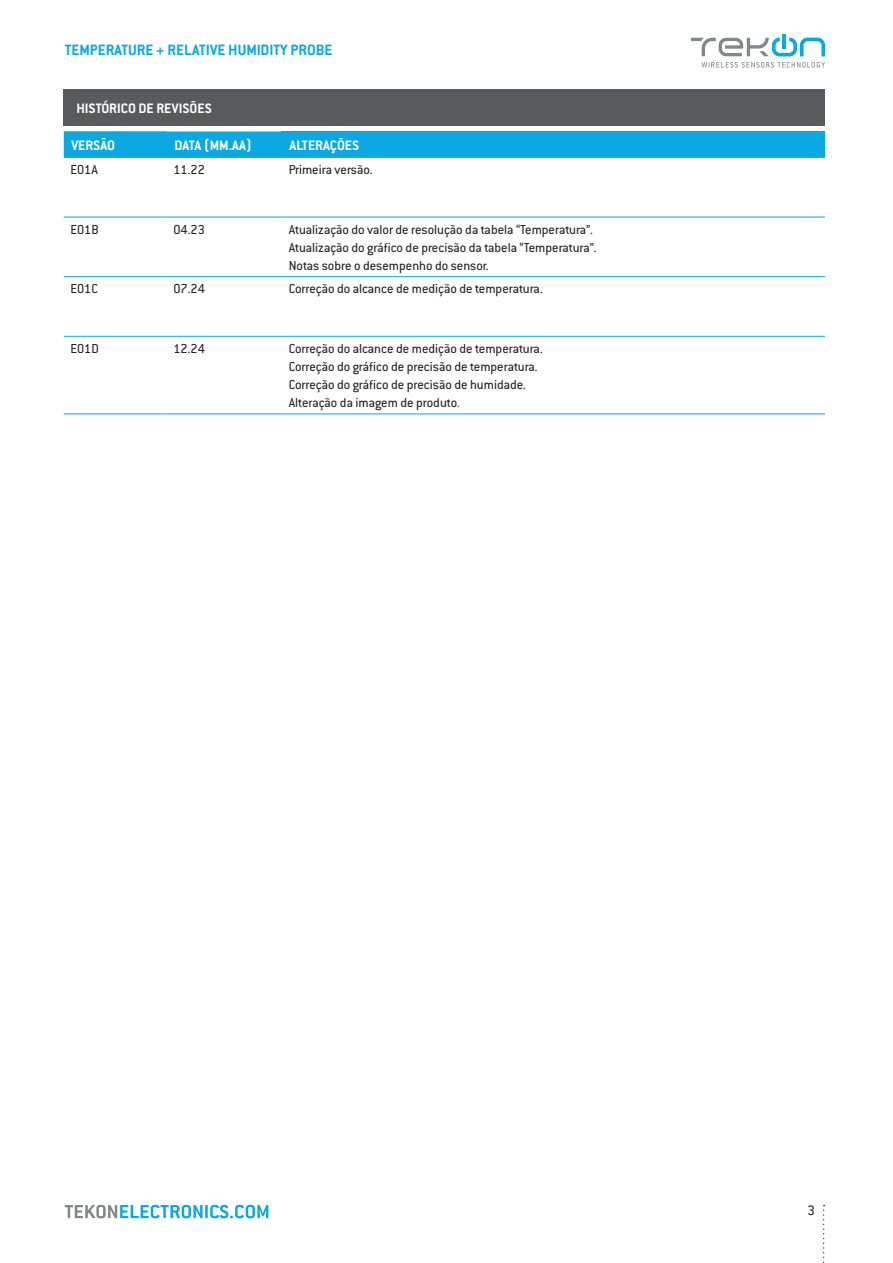
<style>
.page{position:relative;width:893px;height:1263px;background:#fff}
.page>*{position:absolute;margin:0;border:0;box-sizing:border-box;transform-origin:0 0}
.t1{font:700 16.5px "Conduit ITC Pro";color:#0ba8e1}
.t2{font:700 15px "Conduit ITC Pro";color:#fff}
.t3{font:15px "Conduit ITC Pro";color:#231f20}
.t4{font:14.25px/18px "Conduit ITC Pro";color:#231f20}
.s1{font-family:"Raleway"}
</style>
<div class="page">
<svg style="left:823px;top:1205px;width:2px;height:58px"></svg>
<svg style="left:65px;top:1205px;width:203px;height:13px"></svg>
<svg style="left:691px;top:34px;width:134px;height:22px"></svg>
<svg style="left:702px;top:62px;width:123px;height:6px"></svg>
<div style="left:64px;top:89px;width:761px;height:36px;background:#585b5c"></div>
<div style="left:64px;top:132px;width:218px;height:25px;background:#0ba8e1"></div>
<div style="left:282px;top:132px;width:543px;height:25px;background:#0ba8e1"></div>
<hr style="left:64px;top:131px;width:103px;height:1px;background:#55b6e6">
<hr style="left:64px;top:157px;width:103px;height:1px;background:#0ba8e1">
<hr style="left:64px;top:217px;width:103px;height:1px;background:#0ba8e1">
<hr style="left:167px;top:217px;width:115px;height:1px;background:#0ba8e1">
<hr style="left:167px;top:157px;width:115px;height:1px;background:#0ba8e1">
<hr style="left:282px;top:157px;width:543px;height:1px;background:#0ba8e1">
<hr style="left:282px;top:217px;width:543px;height:1px;background:#0ba8e1">
<hr style="left:64px;top:276px;width:103px;height:1px;background:#0ba8e1">
<hr style="left:167px;top:276px;width:115px;height:1px;background:#0ba8e1">
<hr style="left:64px;top:336px;width:103px;height:1px;background:#0ba8e1">
<hr style="left:167px;top:336px;width:115px;height:1px;background:#0ba8e1">
<hr style="left:64px;top:414px;width:103px;height:1px;background:#0ba8e1">
<hr style="left:167px;top:414px;width:115px;height:1px;background:#0ba8e1">
<hr style="left:282px;top:276px;width:543px;height:1px;background:#0ba8e1">
<hr style="left:282px;top:336px;width:543px;height:1px;background:#0ba8e1">
<hr style="left:282px;top:414px;width:543px;height:1px;background:#0ba8e1">
<p class="t1" style="left:65px;top:40px;width:269px">TEMPERATURE + RELATIVE HUMIDITY PROBE</p>
<p class="t2" style="left:77px;top:99px;width:137px">HISTÓRICO DE REVISÕES</p>
<p class="t2" style="left:71px;top:136px;width:45px">VERSÃO</p>
<p class="t2" style="left:174px;top:136px;width:79px">DATA (MM.AA)</p>
<p class="t2" style="left:290px;top:136px;width:71px">ALTERAÇÕES</p>
<p class="t4" style="left:71px;top:161px;width:29px">E01A</p>
<p class="t4" style="left:173px;top:161px;width:33px">11.22</p>
<p class="t4" style="left:289px;top:161px;width:85px">Primeira versão.</p>
<p class="t4" style="left:71px;top:220px;width:30px">E01B</p>
<p class="t4" style="left:173px;top:220px;width:33px">04.23</p>
<p class="t4" style="left:289px;top:220px;width:309px">Atualização do valor de resolução da tabela “Temperatura”.<br>Atualização do gráfico de precisão da tabela “Temperatura”.<br>Notas sobre o desempenho do sensor.</p>
<p class="t4" style="left:71px;top:280px;width:29px">E01C</p>
<p class="t4" style="left:173px;top:280px;width:33px">07.24</p>
<p class="t4" style="left:289px;top:280px;width:255px">Correção do alcance de medição de temperatura.</p>
<p class="t4" style="left:71px;top:340px;width:30px">E01D</p>
<p class="t4" style="left:173px;top:340px;width:33px">12.24</p>
<p class="t4" style="left:289px;top:340px;width:255px">Correção do alcance de medição de temperatura.</p>
<p class="t4" style="left:289px;top:358px;width:250px">Correção do gráfico de precisão de temperatura.</p>
<p class="t4" style="left:289px;top:376px;width:239px">Correção do gráfico de precisão de humidade.</p>
<p class="t4" style="left:289px;top:394px;width:173px">Alteração da imagem de produto<span class="s1">.</span></p>
<p class="t3" style="left:807px;top:1202px;width:9px">3</p>
</div>
